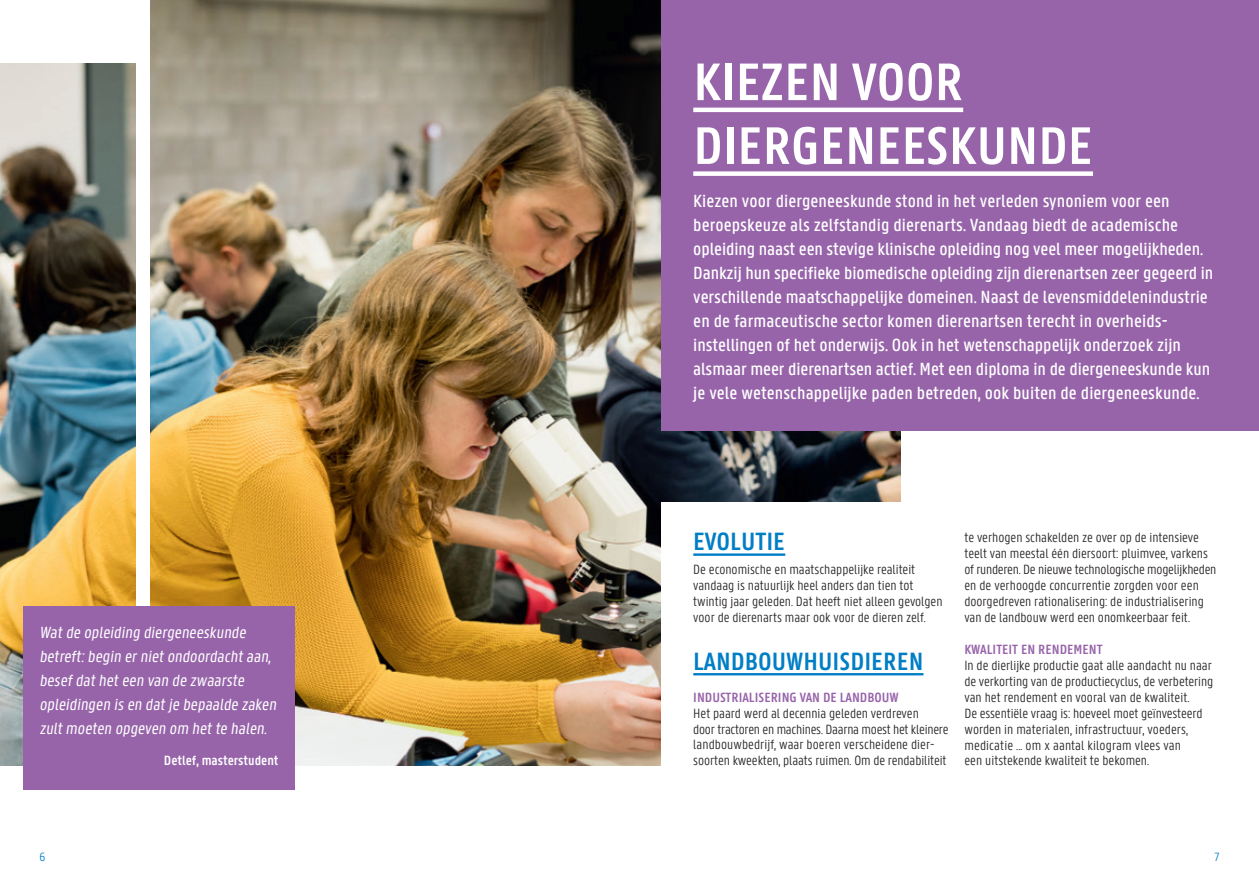
<style>
.page{position:relative;width:1259px;height:893px;background:#fff}
.page>*{position:absolute;margin:0;border:0;box-sizing:border-box;transform-origin:0 0}
.t1{font:600 56.25px/63.8px "U Gent Panno Text";color:#fff}
.t2{font:600 26.7px "U Gent Panno Text";color:#007ec5}
.t3{font:500 18.75px/24px "U Gent Panno Text";color:#fff}
.t4{font:17.25px/24px "U Gent Panno Text";color:#fff}
.t5{font:300 14.25px/15.9px "U Gent Panno Text";color:#231f20}
.t6{font:600 14.25px "U Gent Panno Text";color:#9764aa}
.t7{font:600 14.25px "U Gent Panno Text";color:#fff}
.t8{font:300 12.75px "U Gent Panno Text";color:#007ec5}
</style>
<div class="page">
<img style="left:151px;top:0;width:749px;height:765px">
<img style="left:0;top:64px;width:135px;height:701px">
<div style="left:661px;top:502px;width:303px;height:335px;background:#fff"></div>
<div style="left:661px;top:0;width:598px;height:431px;background:#9764aa"></div>
<hr style="left:693px;top:108px;width:270px;height:4px;background:#fff">
<div style="left:693px;top:171px;width:400px;height:5px;background:#fff"></div>
<hr style="left:693px;top:553px;width:92px;height:3px;background:#007ec5">
<hr style="left:693px;top:673px;width:230px;height:2px;background:#007ec5">
<div style="left:23px;top:606px;width:271px;height:183px;background:#9764aa"></div>
<p class="t4" style="left:39px;top:620px;width:241px">Watde opleiding diergeneeskunde betreft:begin ernietondoordachtaan, besefdatheteen van de zwaarste opleidingen is en datje bepaalde zaken zultmoeten opgeven om hette halen.</p>
<p class="t7" style="left:164px;top:752px;width:116px">Detlef, masterstudent</p>
<h1 class="t1" style="left:693px;top:49px;width:401px">KIEZEN VOOR<br>DIERGENEESKUNDE</h1>
<p class="t3" style="left:693px;top:189px;width:521px">Kiezen voor diergeneeskunde stond in het verleden synoniem voor een beroepskeuze als zelfstandig dierenarts. Vandaag biedt de academische opleiding naast een stevige klinische opleiding nog veel meer mogelijkheden.<br>Dankzij hun specifieke biomedische opleiding zijn dierenartsen zeer gegeerd in verschillende maatschappelijke domeinen. Naast de levensmiddelenindustrie en de farmaceutische sector komen dierenartsen terecht in overheids&shy;instellingen of het onderwijs. Ook in het wetenschappelijk onderzoek zijn alsmaar meer dierenartsen actief. Met een diploma in de diergeneeskunde kun je vele wetenschappelijke paden betreden, ook buiten de diergeneeskunde.</p>
<h2 class="t2" style="left:693px;top:525px;width:93px">EVOLUTIE</h2>
<p class="t5" style="left:693px;top:561px;width:251px">De economische en maatschappelijke realiteit vandaag is natuurlijk heel anders dan tien tot twintig jaar geleden. Dat heeft niet alleen gevolgen voor de dierenarts maar ook voor de dieren zelf.</p>
<h2 class="t2" style="left:693px;top:645px;width:232px">LANDBOUWHUISDIEREN</h2>
<p class="t6" style="left:693px;top:688px;width:207px">INDUSTRIALISERING VAN DE LANDBOUW</p>
<p class="t5" style="left:693px;top:705px;width:257px">Het paard werd al decennia geleden verdreven<br>door tractoren en machines. Daarna moest het kleinere landbouwbedrijf, waar boeren verscheidene dier&shy;soorten kweekten, plaats ruimen. Om de rendabiliteit</p>
<p class="t5" style="left:964px;top:529px;width:253px">te verhogen schakelden ze over op de intensieve teelt van meestal één diersoort: pluimvee, varkens of runderen. De nieuwe technologische mogelijkheden en de verhoogde concurrentie zorgden voor een doorgedreven rationalisering: de industrialisering van de landbouw werd een onomkeerbaar feit.</p>
<p class="t6" style="left:964px;top:641px;width:140px">KWALITEIT EN RENDEMENT</p>
<p class="t5" style="left:964px;top:657px;width:250px">In de dierlijke productie gaat alle aandacht nu naar de verkorting van de productiecyclus, de verbetering van het rendement en vooral van de kwaliteit.<br>De essentiële vraag is: hoeveel moet geïnvesteerd worden in materialen, infrastructuur, voeders, medicatie ... om x aantal kilogram vlees van<br>een uitstekende kwaliteit te bekomen.</p>
<p class="t8" style="left:39px;top:849px;width:7px">6</p>
<p class="t8" style="left:1214px;top:849px;width:7px">7</p>
</div>
